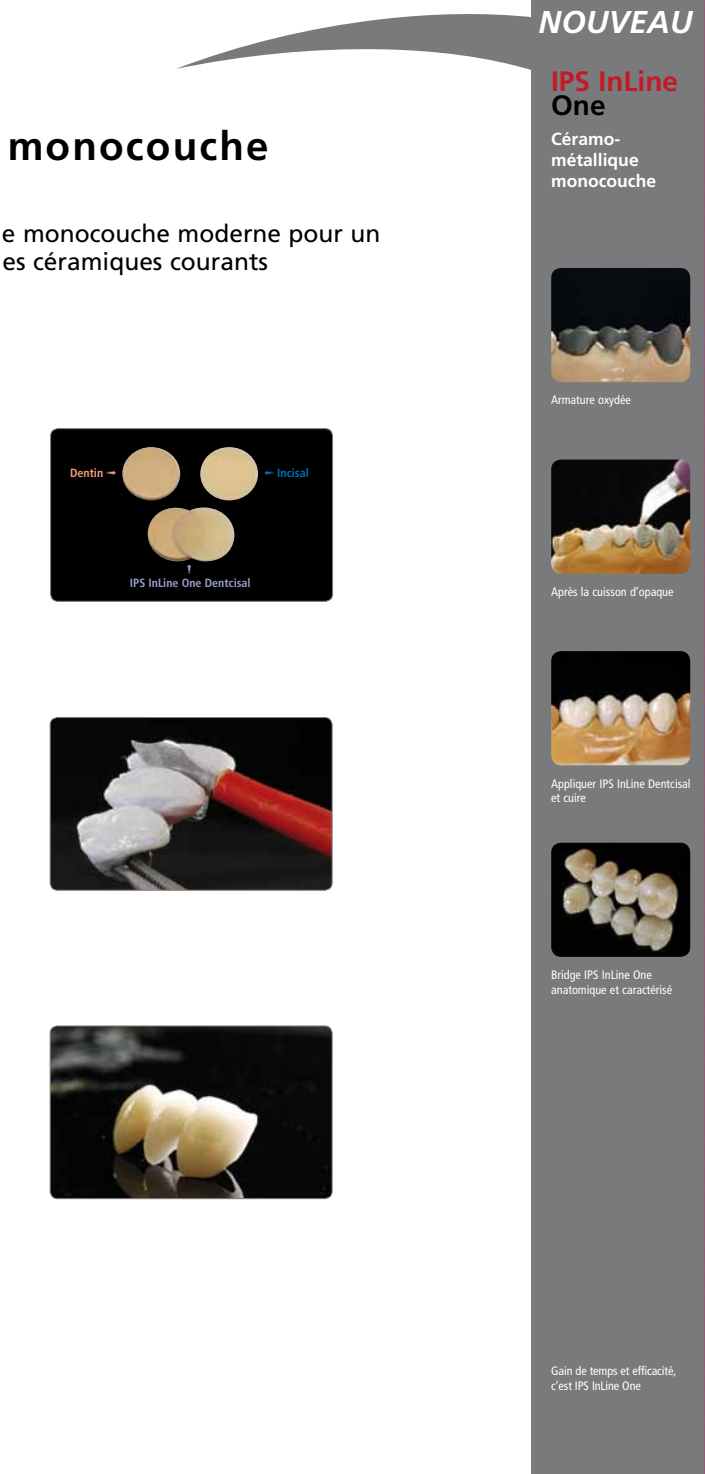
<style>
.page{position:relative;width:705px;height:1474px;background:#fff}
.page>*{position:absolute;margin:0;border:0;box-sizing:border-box;transform-origin:0 0}
.t1{font:700 40.25px "Frutiger";letter-spacing:.055em;color:#000}
.t2{font:italic 700 31.5px "Frutiger";color:#fff}
.t3{font:700 28px "Frutiger";color:#c51a26}
.t4{font:700 28px "Frutiger";color:#000}
.t5{font:24.5px/28px "Frutiger";color:#000}
.t6{font:700 17.5px/21px "Frutiger";color:#fff}
.t7{font:condensed 12.25px/14.7px "Frutiger";color:#fff}
.t8{font:700 condensed 11.9px "Frutiger";color:#989dc8}
.t9{font:700 condensed 11.9px "Frutiger";color:#f3a07c}
.t10{font:700 condensed 11.9px "Frutiger";color:#0072b6}
</style>
<div class="page">
<svg style="left:176px;top:14px;width:355px;height:56px"></svg>
<div style="left:531px;top:0;width:173px;height:1473px;background:#797a7c"></div>
<img style="left:50px;top:1026px;width:282px;height:172px">
<div style="left:50px;top:1025px;width:282px;height:174px;border:1px solid #797a7c;border-radius:7px"></div>
<img style="left:50px;top:717px;width:282px;height:173px">
<div style="left:50px;top:717px;width:282px;height:173px;border:1px solid #797a7c;border-radius:7px"></div>
<div style="left:51px;top:428px;width:281px;height:173px;background:#000;border-radius:7px"></div>
<div style="left:50px;top:428px;width:283px;height:174px;border:1px solid #797a7c;border-radius:7px"></div>
<img style="left:147px;top:507px;width:88px;height:55px">
<img style="left:122px;top:447px;width:136px;height:53px">
<img style="left:551px;top:268px;width:139px;height:114px">
<img style="left:551px;top:459px;width:139px;height:114px">
<img style="left:551px;top:651px;width:139px;height:114px">
<img style="left:551px;top:842px;width:139px;height:114px">
<svg style="left:704px;top:0;width:1px;height:1473px"></svg>
<h1 class="t1" style="left:8px;top:122px;width:262px">monocouche</h1>
<h3 class="t5" style="left:2px;top:219px;width:380px">e monocouche moderne pour un es céramiques courants</h3>
<p class="t9" style="left:70px;top:466px;width:48px">Dentin ➟</p>
<p class="t10" style="left:277px;top:466px;width:33px">Incisal</p>
<p class="t8" style="left:130px;top:575px;width:122px">IPS InLine One Dentcisal</p>
<h2 class="t2" style="left:538px;top:3px;width:156px">NOUVEAU</h2>
<h3 class="t3" style="left:551px;top:65px;width:128px">IPS InLine</h3>
<h3 class="t4" style="left:551px;top:88px;width:56px">One</h3>
<h3 class="t6" style="left:551px;top:128px;width:106px">Céramo&shy;métallique monocouche</h3>
<p class="t7" style="left:551px;top:393px;width:81px">Armature oxydée</p>
<p class="t7" style="left:551px;top:584px;width:124px">Après la cuisson d’opaque</p>
<p class="t7" style="left:551px;top:776px;width:141px">Appliquer IPS InLine Dentcisal et cuire</p>
<p class="t7" style="left:551px;top:967px;width:122px">Bridge IPS InLine One anatomique et caractérisé</p>
<p class="t7" style="left:551px;top:1363px;width:127px">Gain de temps et efficacité, c’est IPS InLine One</p>
</div>
